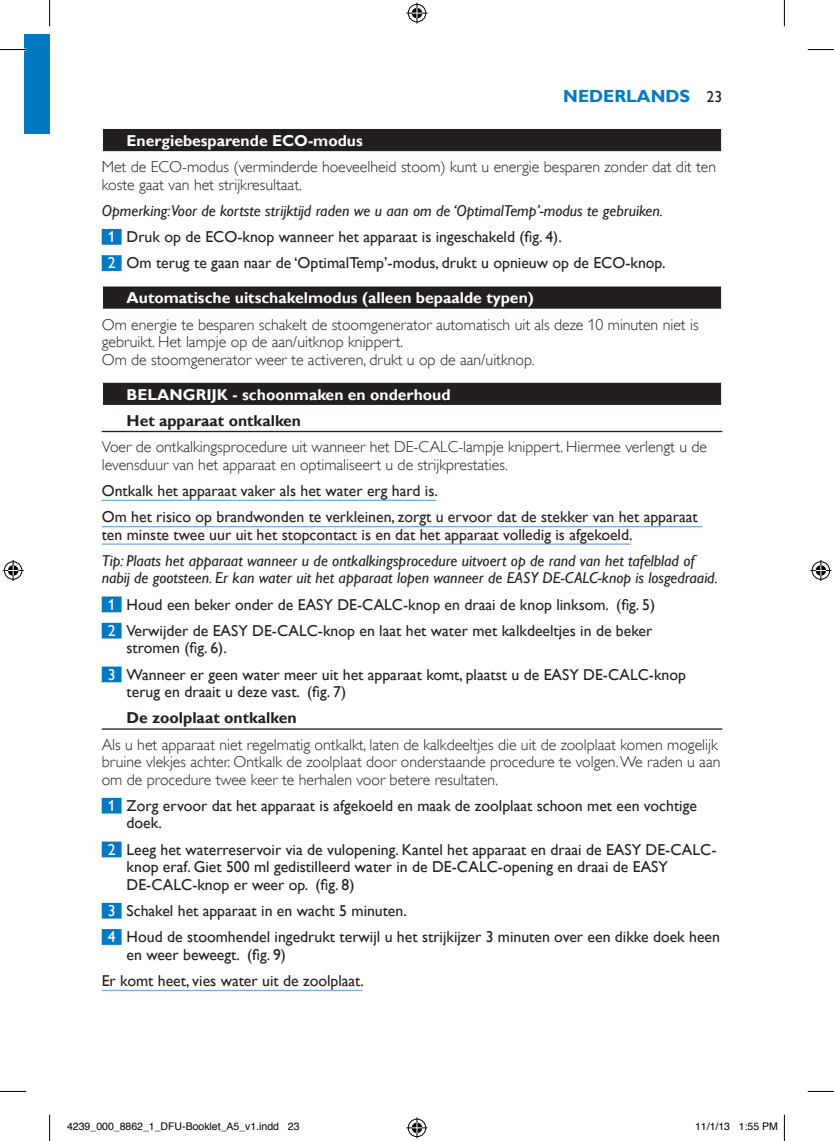
<style>
.page{position:relative;width:834px;height:1141px;background:#fff}
.page>*{position:absolute;margin:0;border:0;box-sizing:border-box;transform-origin:0 0}
.t1{font:700 17.5px "Gill Sans Alt One WGL";color:#0079c2}
.t2{font:15.75px/26.2px "Gill Sans Alt One WGL";color:#231f20}
.t3{font:15.75px/17.5px "Gill Sans Alt One WGL Light";color:#231f20}
.t4{font:italic 15.75px/17.5px "Gill Sans Alt One WGL";color:#231f20}
.t5{font:700 15.75px "Gill Sans Alt One WGL";color:#fff}
.t6{font:700 15.75px "Gill Sans Alt One WGL";color:#231f20}
.t7{font:10.5px "Helvetica";color:#000}
.s1{font-weight:400;font-size:15.75px;color:#231f20}
.s2{font-style:italic}
.s3{color:#fff}
</style>
<div class="page">
<div style="left:25px;top:35px;width:25px;height:99px;background:#0079c2"></div>
<div style="left:102px;top:128px;width:620px;height:25px;background:#dedddd"></div>
<div style="left:103px;top:129px;width:617px;height:22px;background:#231f20"></div>
<div style="left:102px;top:229px;width:19px;height:16px;background:#0079c2"></div>
<div style="left:102px;top:255px;width:19px;height:16px;background:#0079c2"></div>
<div style="left:103px;top:286px;width:617px;height:23px;background:#231f20"></div>
<div style="left:103px;top:383px;width:617px;height:22px;background:#231f20"></div>
<hr style="left:102px;top:431px;width:620px;height:1px;background:#231f20">
<hr style="left:102px;top:500px;width:334px;height:1px;background:#7aabdb">
<hr style="left:102px;top:526px;width:600px;height:1px;background:#7aabdb">
<hr style="left:102px;top:543px;width:529px;height:2px;background:#7aabdb">
<div style="left:102px;top:596px;width:19px;height:16px;background:#0079c2"></div>
<div style="left:102px;top:623px;width:19px;height:15px;background:#0079c2"></div>
<div style="left:102px;top:666px;width:19px;height:16px;background:#0079c2"></div>
<hr style="left:102px;top:728px;width:620px;height:2px;background:#231f20">
<div style="left:102px;top:798px;width:19px;height:15px;background:#0079c2"></div>
<div style="left:102px;top:841px;width:19px;height:16px;background:#0079c2"></div>
<div style="left:102px;top:903px;width:19px;height:15px;background:#0079c2"></div>
<div style="left:102px;top:929px;width:19px;height:16px;background:#0079c2"></div>
<hr style="left:102px;top:990px;width:260px;height:1px;background:#7aabdb">
<hr style="left:0;top:48px;width:26px;height:3px;background:#fff">
<svg style="left:0;top:49px;width:26px;height:1px"></svg>
<svg style="left:807px;top:49px;width:26px;height:1px"></svg>
<svg style="left:0;top:1091px;width:26px;height:1px"></svg>
<svg style="left:807px;top:1091px;width:26px;height:1px"></svg>
<svg style="left:49px;top:0;width:1px;height:26px"></svg>
<svg style="left:49px;top:1115px;width:1px;height:26px"></svg>
<svg style="left:783px;top:0;width:1px;height:26px"></svg>
<svg style="left:783px;top:1115px;width:1px;height:26px"></svg>
<svg style="left:406px;top:3px;width:21px;height:21px"></svg>
<svg style="left:406px;top:1117px;width:21px;height:21px"></svg>
<svg style="left:3px;top:560px;width:21px;height:21px"></svg>
<svg style="left:810px;top:560px;width:21px;height:21px"></svg>
<p class="t1" style="left:563px;top:87px;width:160px">NEDERLANDS <span class="s1">23</span></p>
<p class="t5" style="left:126px;top:133px;width:238px">Energiebesparende ECO-modus</p>
<p class="t3" style="left:102px;top:158px;width:615px">Met de ECO-modus (verminderde hoeveelheid stoom) kunt u energie besparen zonder dat dit ten koste gaat van het strijkresultaat.</p>
<p class="t2" style="left:108px;top:197px;width:559px;text-indent:-6px"><span class="s2">Opmerking:Voor de kortste strijktijd raden we u aan om de ‘OptimalTemp’-modus te gebruiken.<br></span><span class="s3">1</span> Druk op de ECO-knop wanneer het apparaat is ingeschakeld (ig. 4).<br><span class="s3">2</span> Om terug te gaan naar de ‘OptimalTemp’-modus, drukt u opnieuw op de ECO-knop.</p>
<p class="t5" style="left:126px;top:290px;width:409px">Automatische uitschakelmodus (alleen bepaalde typen)</p>
<p class="t3" style="left:102px;top:317px;width:598px">Om energie te besparen schakelt de stoomgenerator automatisch uit als deze 10 minuten niet is gebruikt. Het lampje op de aan/uitknop knippert.<br>Om de stoomgenerator weer te activeren, drukt u op de aan/uitknop.</p>
<p class="t5" style="left:126px;top:386px;width:325px">BELANGRIJK - schoonmaken en onderhoud</p>
<p class="t6" style="left:126px;top:413px;width:176px">Het apparaat ontkalken</p>
<p class="t3" style="left:102px;top:439px;width:606px">Voer de ontkalkingsprocedure uit wanneer het DE-CALC-lampje knippert. Hiermee verlengt u de levensduur van het apparaat en optimaliseert u de strijkprestaties.</p>
<p class="t2" style="left:102px;top:479px;width:597px">Ontkalk het apparaat vaker als het water erg hard is.<br>Om het risico op brandwonden te verkleinen, zorgt u ervoor dat de stekker van het apparaat</p>
<p class="t2" style="left:102px;top:522px;width:532px">ten minste twee uur uit het stopcontact is en dat het apparaat volledig is afgekoeld.</p>
<p class="t4" style="left:102px;top:553px;width:617px">Tip: Plaats het apparaat wanneer u de ontkalkingsprocedure uitvoert op de rand van het tafelblad of nabij de gootsteen. Er kan water uit het apparaat lopen wanneer de EASY DE-CALC-knop is losgedraaid.</p>
<p class="t2" style="left:108px;top:591px;width:549px"><span class="s3">1</span> Houd een beker onder de EASY DE-CALC-knop en draai de knop linksom. (ig. 5)<br><span class="s3">2</span> Verwijder de EASY DE-CALC-knop en laat het water met kalkdeeltjes in de beker</p>
<p class="t2" style="left:108px;top:635px;width:579px;text-indent:19px">stromen (ig. 6).<br><span class="s3">3</span> Wanneer er geen water meer uit het apparaat komt, plaatst u de EASY DE-CALC-knop</p>
<p class="t2" style="left:126px;top:679px;width:221px">terug en draait u deze vast. (ig. 7)</p>
<p class="t6" style="left:126px;top:710px;width:171px">De zoolplaat ontkalken</p>
<p class="t3" style="left:102px;top:737px;width:620px">Als u het apparaat niet regelmatig ontkalkt, laten de kalkdeeltjes die uit de zoolplaat komen mogelijk bruine vlekjes achter. Ontkalk de zoolplaat door onderstaande procedure te volgen. We raden u aan om de procedure twee keer te herhalen voor betere resultaten.</p>
<p class="t2" style="left:126px;top:798px;width:571px;line-height:17.5px;text-indent:-19px"><span class="s3">1</span> Zorg ervoor dat het apparaat is afgekoeld en maak de zoolplaat schoon met een vochtige doek.</p>
<p class="t2" style="left:126px;top:842px;width:591px;line-height:17.5px;text-indent:-19px"><span class="s3">2</span> Leeg het waterreservoir via de vulopening. Kantel het apparaat en draai de EASY DE-CALC&shy;knop eraf. Giet 500 ml gedistilleerd water in de DE-CALC-opening en draai de EASY<br>DE-CALC-knop er weer op. (ig. 8)</p>
<p class="t2" style="left:108px;top:899px;width:613px"><span class="s3">3</span> Schakel het apparaat in en wacht 5 minuten.<br><span class="s3">4</span> Houd de stoomhendel ingedrukt terwijl u het strijkijzer 3 minuten over een dikke doek heen</p>
<p class="t2" style="left:102px;top:941px;width:264px;text-indent:25px">en weer beweegt. (ig. 9)<br>Er komt heet, vies water uit de zoolplaat.</p>
<p class="t7" style="left:67px;top:1123px;width:234px">4239_000_8862_1_DFU-Booklet_A5_v1.indd 23</p>
<p class="t7" style="left:694px;top:1123px;width:84px">11/1/13 1:55 PM</p>
</div>
